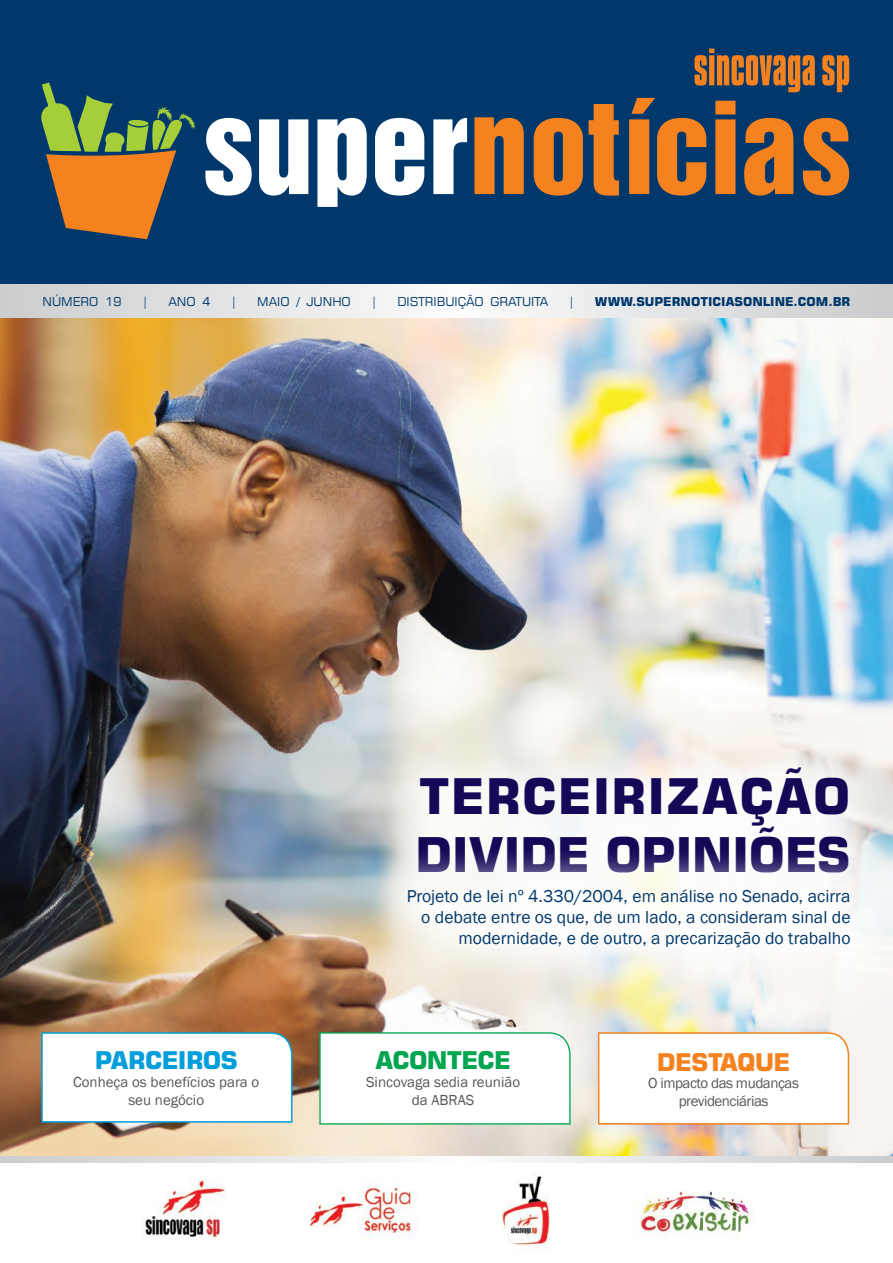
<style>
.page{position:relative;width:893px;height:1263px;background:#fff}
.page>*{position:absolute;margin:0;border:0;box-sizing:border-box;transform-origin:0 0}
.t1{font:700 49.2px "Square 721 BT";letter-spacing:.02em;color:#140857}
.t2{font:700 48px "Square 721 BT";letter-spacing:-.01em;color:#140857}
.t3{font:700 24.45px "Square 721 BT";letter-spacing:-.025em;color:#009eda}
.t4{font:700 24.45px "Square 721 BT";letter-spacing:-.025em;color:#f5821f}
.t5{font:700 24.45px "Square 721 BT";letter-spacing:-.03em;color:#00a550}
.t6{font:17.7px/21.3px "Franklin Gothic";color:#00386b;text-align:right}
.t7{font:15px/18px "Franklin Gothic";color:#57585b;text-align:center}
.t8{font:15px/18px "Franklin Gothic";letter-spacing:-.03em;color:#57585b;text-align:center}
.t9{font:12.3px "Square 721 BT";color:#00386b}
.t10{font:700 12.3px "Square 721 BT";color:#00386b}
</style>
<div class="page">
<img style="left:0;top:318px;width:893px;height:838px">
<svg style="left:0;top:284px;width:893px;height:34px"></svg>
<div style="left:0;top:0;width:893px;height:284px;background:#00386b"></div>
<svg style="left:205px;top:118px;width:47px;height:78px"></svg>
<svg style="left:259px;top:119px;width:49px;height:77px"></svg>
<svg style="left:317px;top:118px;width:50px;height:89px"></svg>
<svg style="left:375px;top:118px;width:49px;height:78px"></svg>
<svg style="left:433px;top:118px;width:34px;height:76px"></svg>
<svg style="left:474px;top:117px;width:50px;height:77px;background:#c8742c"></svg>
<svg style="left:534px;top:118px;width:49px;height:78px"></svg>
<svg style="left:589px;top:104px;width:30px;height:92px"></svg>
<svg style="left:629px;top:98px;width:77px;height:98px"></svg>
<svg style="left:715px;top:101px;width:20px;height:93px;background:#e37c24"></svg>
<svg style="left:744px;top:118px;width:49px;height:78px"></svg>
<svg style="left:803px;top:118px;width:46px;height:78px"></svg>
<svg style="left:41px;top:82px;width:154px;height:157px"></svg>
<svg style="left:694px;top:49px;width:121px;height:43px"></svg>
<svg style="left:822px;top:55px;width:27px;height:37px"></svg>
<div style="left:373px;top:723px;width:520px;height:194px;background:#fff;opacity:.8"></div>
<div style="left:363px;top:844px;width:530px;height:147px;background:#fff;opacity:.9"></div>
<svg style="left:597px;top:1031px;width:253px;height:94px"></svg>
<svg style="left:319px;top:1032px;width:252px;height:93px"></svg>
<svg style="left:40px;top:1031px;width:253px;height:92px"></svg>
<img style="left:144px;top:1176px;width:610px;height:74px">
<svg style="left:0;top:1157px;width:893px;height:5px"></svg>
<p class="t9" style="left:43px;top:293px;width:81px">NÚMERO 19</p>
<p class="t9" style="left:142px;top:293px;width:8px">|</p>
<p class="t9" style="left:168px;top:293px;width:44px">ANO 4</p>
<p class="t9" style="left:231px;top:293px;width:8px">|</p>
<p class="t9" style="left:257px;top:293px;width:95px">MAIO / JUNHO</p>
<p class="t9" style="left:371px;top:293px;width:8px">|</p>
<p class="t9" style="left:397px;top:293px;width:152px">DISTRIBUIÇÃO GRATUITA</p>
<p class="t9" style="left:569px;top:293px;width:8px">|</p>
<p class="t10" style="left:595px;top:294px;width:257px">WWW.SUPERNOTICIASONLINE.COM.BR</p>
<h3 class="t3" style="left:95px;top:1045px;width:145px">PARCEIROS</h3>
<p class="t7" style="left:73px;top:1073px;width:188px">Conheça os benefícios para o seu negócio</p>
<h1 class="t1" style="left:419px;top:766px;width:433px">TERCEIRIZAÇÃO</h1>
<h2 class="t2" style="left:415px;top:825px;width:437px">DIVIDE OPINIÕES</h2>
<p class="t6" style="left:407px;top:886px;width:445px">Projeto de lei nº 4.330/2004, em análise no Senado, acirra o debate entre os que, de um lado, a consideram sinal de modernidade, e de outro, a precarização do trabalho</p>
<h3 class="t5" style="left:375px;top:1045px;width:137px">ACONTECE</h3>
<p class="t7" style="left:366px;top:1073px;width:155px">Sincovaga sedia reunião da ABRAS</p>
<h3 class="t4" style="left:657px;top:1047px;width:135px">DESTAQUE</h3>
<p class="t8" style="left:648px;top:1075px;width:152px">O impacto das mudanças previdenciárias</p>
</div>
